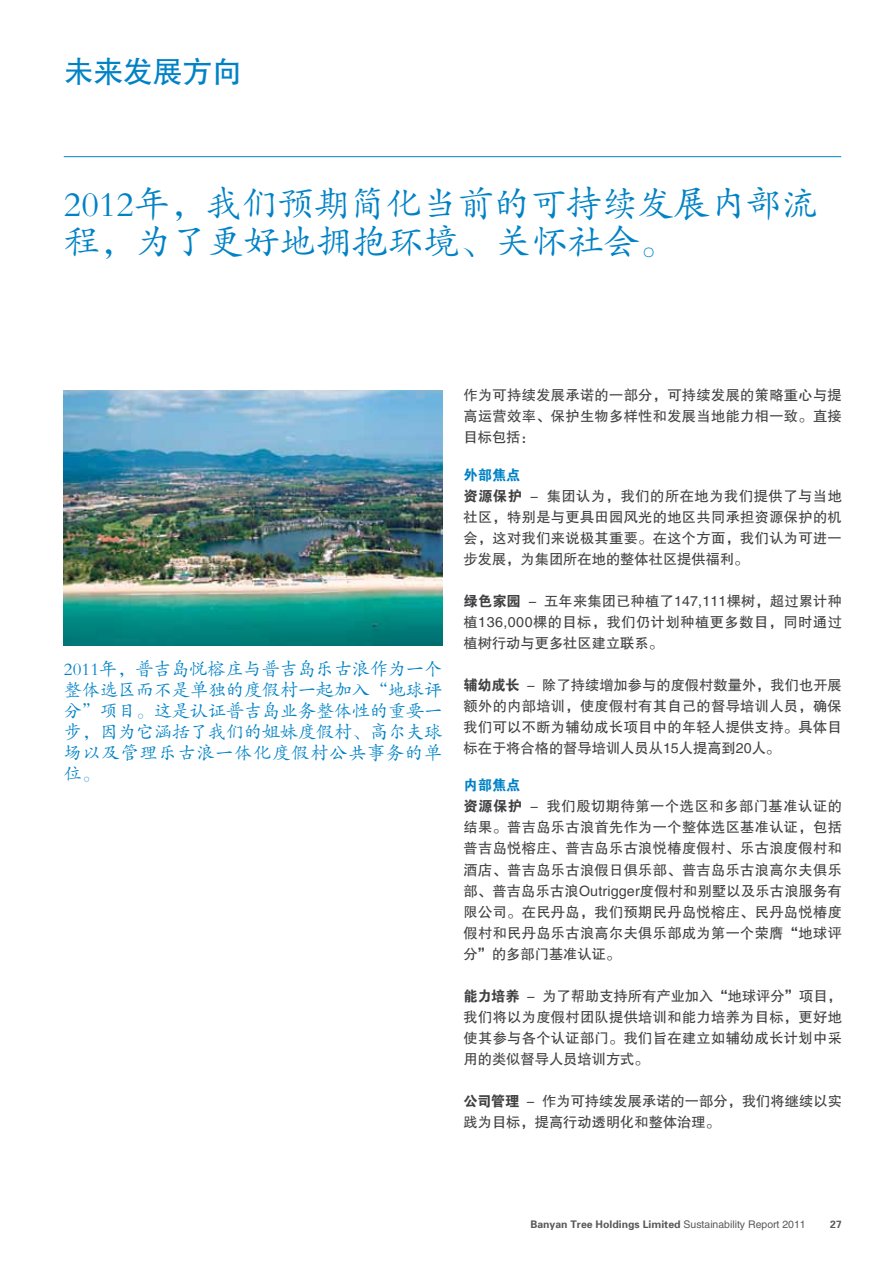
<style>
.page{position:relative;width:893px;height:1263px;background:#fff}
.page>*{position:absolute;margin:0;border:0;box-sizing:border-box;transform-origin:0 0}
.t1{font:36px/39px "FZKTJW GB1 0";color:#0082c6}
.t2{font:30px "FZHTJW GB1 0";letter-spacing:-.01em;color:#0082c6}
.t3{font:18px/21px "FZKTJW GB1 0";color:#0082c6;text-align:justify}
.t4{font:14.25px/21px "FZHTJW GB1 0";letter-spacing:.02em;color:#414042;text-align:justify}
.t5{font:14.25px/21px "FZHTJW GB1 0";color:#414042}
.t6{font:14.25px "FZDHTJW GB1 0";color:#0082c6}
.t7{font:10.5px "FZDHTJW GB1 0";color:#58595b}
.s1{font-family:"FZDHTJW GB1 0"}
.s2{font-family:"FZHTJW GB1 0"}
</style>
<div class="page">
<img style="left:64px;top:390px;width:378px;height:255px">
<hr style="left:64px;top:156px;width:777px;height:1px;background:#0082c6">
<h2 class="t2" style="left:64px;top:55px;width:180px">未来发展方向</h2>
<h1 class="t1" style="left:64px;top:185px;width:756px">2012年，我们预期简化当前的可持续发展内部流程，为了更好地拥抱环境、关怀社会。</h1>
<p class="t3" style="left:64px;top:659px;width:380px">2011年，普吉岛悦榕庄与普吉岛乐古浪作为一个整体选区而不是单独的度假村一起加入“地球评分”项目。这是认证普吉岛业务整体性的重要一步，因为它涵括了我们的姐妹度假村、高尔夫球场以及管理乐古浪一体化度假村公共事务的单位。</p>
<p class="t4" style="left:463px;top:385px;width:380px">作为可持续发展承诺的一部分，可持续发展的策略重心与提高运营效率、保护生物多样性和发展当地能力相一致。直接目标包括：</p>
<p class="t6" style="left:463px;top:467px;width:58px">外部焦点</p>
<p class="t4" style="left:463px;top:486px;width:380px"><span class="s1">资源保护</span> - 集团认为，我们的所在地为我们提供了与当地社区，特别是与更具田园风光的地区共同承担资源保护的机会，这对我们来说极其重要。在这个方面，我们认为可进一步发展，为集团所在地的整体社区提供福利。</p>
<p class="t4" style="left:463px;top:591px;width:380px"><span class="s1">绿色家园</span> - 五年来集团已种植了147,111棵树，超过累计种植136,000棵的目标，我们仍计划种植更多数目，同时通过植树行动与更多社区建立联系。</p>
<p class="t4" style="left:463px;top:675px;width:380px"><span class="s1">辅幼成长</span> - 除了持续增加参与的度假村数量外，我们也开展额外的内部培训，使度假村有其自己的督导培训人员，确保我们可以不断为辅幼成长项目中的年轻人提供支持。具体目标在于将合格的督导培训人员从15人提高到20人。</p>
<p class="t6" style="left:463px;top:778px;width:58px">内部焦点</p>
<p class="t4" style="left:463px;top:796px;width:380px"><span class="s1">资源保护</span> - 我们殷切期待第一个选区和多部门基准认证的结果。普吉岛乐古浪首先作为一个整体选区基准认证，包括普吉岛悦榕庄、普吉岛乐古浪悦椿度假村、乐古浪度假村和酒店、普吉岛乐古浪假日俱乐部、普吉岛乐古浪高尔夫俱乐部、普吉岛乐古浪Outrigger度假村和别墅以及乐古浪服务有限公司。在民丹岛，我们预期民丹岛悦榕庄、民丹岛悦椿度假村和民丹岛乐古浪高尔夫俱乐部成为第一个荣膺“地球评分”的多部门基准认证。</p>
<p class="t4" style="left:464px;top:985px;width:380px"><span class="s1">能力培养</span> - 为了帮助支持所有产业加入“地球评分”项目，我们将以为度假村团队提供培训和能力培养为目标，更好地使其参与各个认证部门。我们旨在建立如辅幼成长计划中采用的类似督导人员培训方式。</p>
<p class="t5" style="left:464px;top:1090px;width:380px"><span class="s1">公司管理</span> - 作为可持续发展承诺的一部分，我们将继续以实践为目标，提高行动透明化和整体治理。</p>
<p class="t7" style="left:530px;top:1218px;width:277px">Banyan Tree Holdings Limited <span class="s2">Sustainability Report 2011</span></p>
<p class="t7" style="left:830px;top:1218px;width:13px">27</p>
</div>
